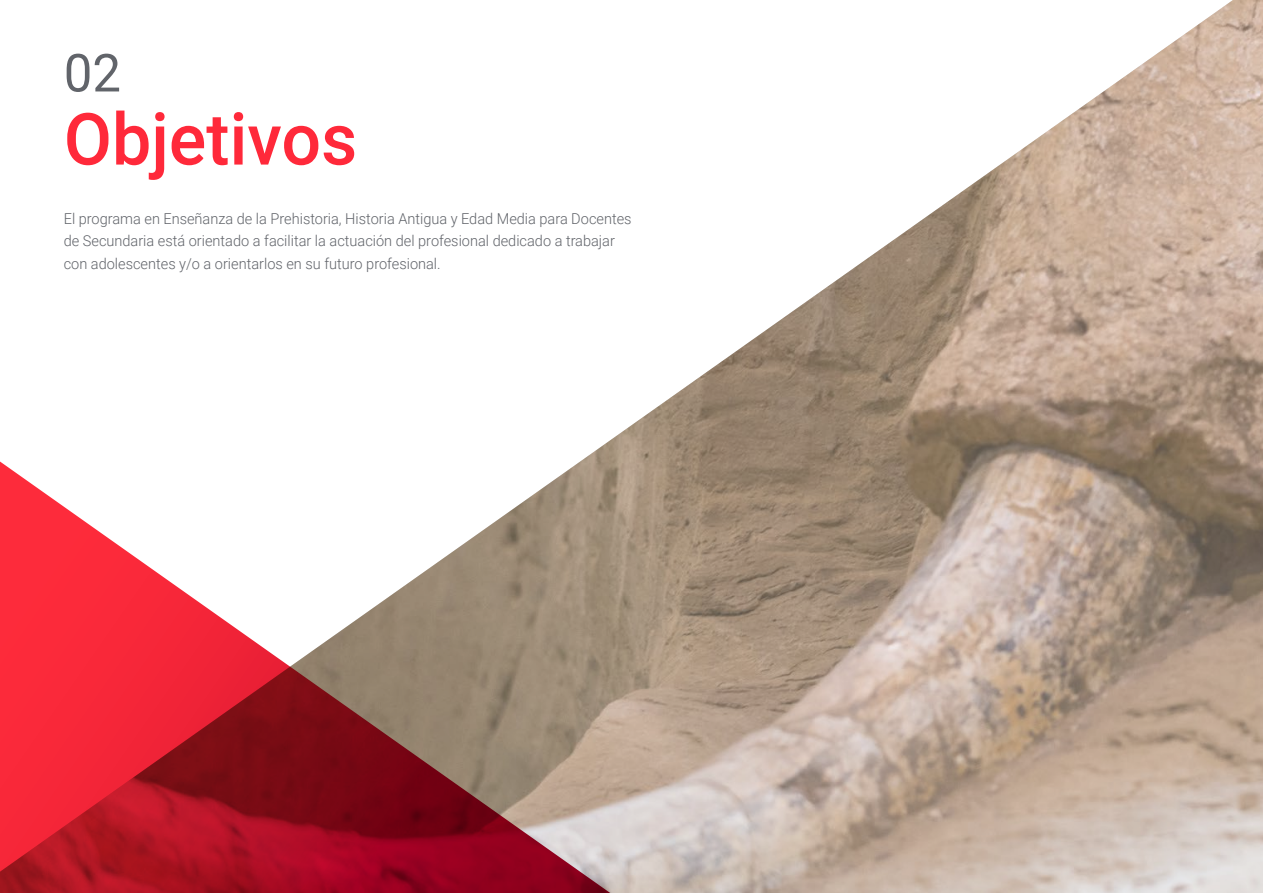
<style>
.page{position:relative;width:1263px;height:893px;background:#fff}
.page>*{position:absolute;margin:0;border:0;box-sizing:border-box;transform-origin:0 0}
.t1{font:500 72px "Roboto";color:#ff293a}
.t2{font:52.5px "Roboto";color:#61646a}
.t3{font:300 15px/22.5px "Roboto";color:#61646a}
</style>
<div class="page">
<img style="left:602px;top:0;width:661px;height:893px">
<svg style="left:0;top:446px;width:640px;height:447px"></svg>
<h2 class="t2" style="left:64px;top:36px;width:59px">02</h2>
<h1 class="t1" style="left:64px;top:89px;width:295px">Objetivos</h1>
<p class="t3" style="left:64px;top:207px;width:569px">El programa en Enseñanza de la Prehistoria, Historia Antigua y Edad Media para Docentes de Secundaria está orientado a facilitar la actuación del profesional dedicado a trabajar con adolescentes y/o a orientarlos en su futuro profesional.</p>
</div>
